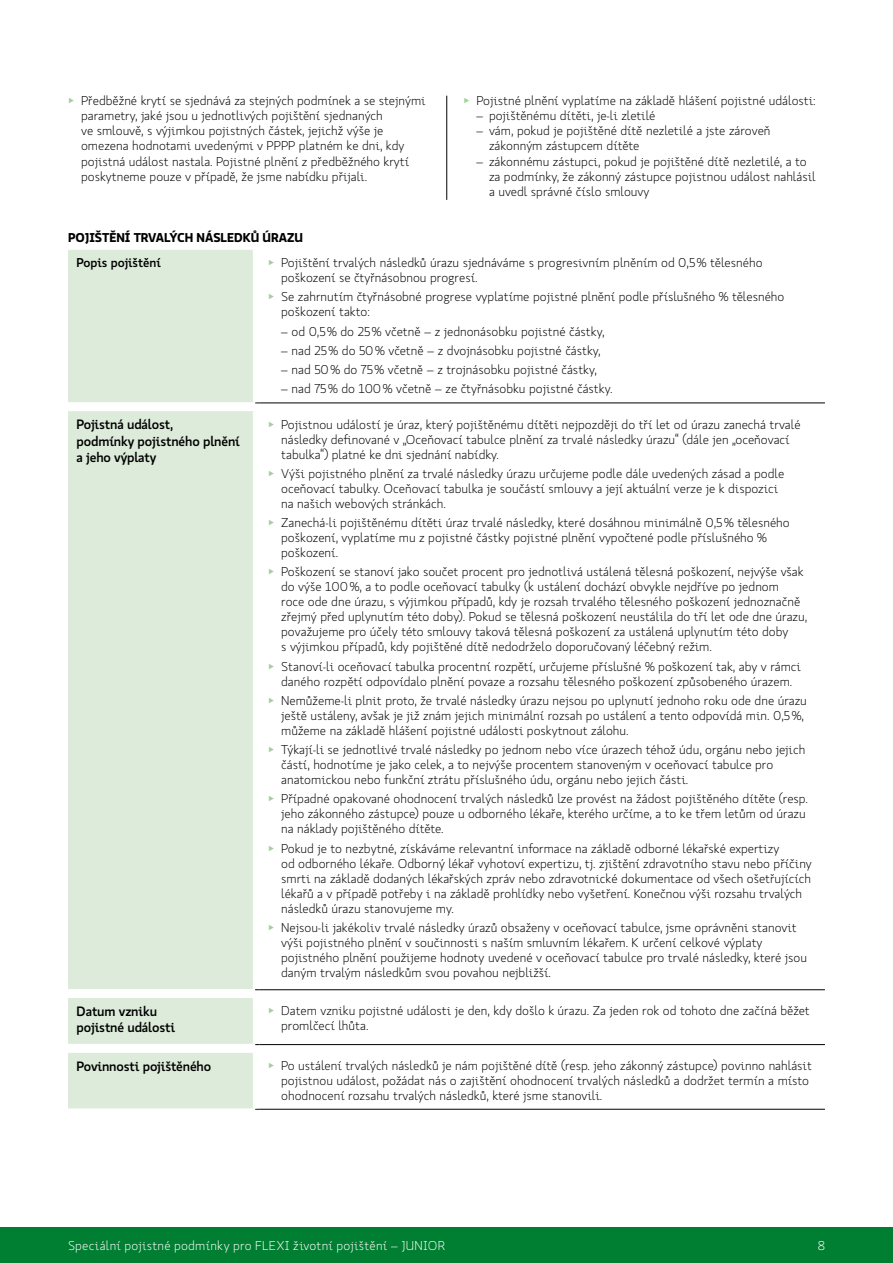
<style>
.page{position:relative;width:893px;height:1263px;background:#fff}
.page>*{position:absolute;margin:0;border:0;box-sizing:border-box;transform-origin:0 0}
.t1{font:500 13.5px/16.5px "Koop Pro";letter-spacing:-.01em;color:#000}
.t2{font:300 12.75px/15px "Koop Pro";color:#000}
.t3{font:300 12.75px "Koop Pro";letter-spacing:.02em;color:#fff}
.t4{font:700 12.75px "Koop Pro";color:#000}
.t5{font:500 12.75px "Koop Pro";color:#000}
.s1{color:#a2cf9c}
</style>
<div class="page">
<div style="left:0;top:1227px;width:893px;height:36px;background:#007e31"></div>
<div style="left:68px;top:249px;width:187px;height:154px;background:#ddecda"></div>
<hr style="left:260px;top:403px;width:565px;height:1px;background:#000">
<hr style="left:68px;top:248px;width:189px;height:2px;background:#fff">
<hr style="left:68px;top:402px;width:187px;height:2px;background:#fff">
<hr style="left:253px;top:250px;width:4px;height:152px;background:#fff">
<div style="left:68px;top:410px;width:187px;height:580px;background:#ddecda"></div>
<hr style="left:68px;top:989px;width:187px;height:1px;background:#fff">
<hr style="left:68px;top:410px;width:189px;height:1px;background:#fff">
<hr style="left:253px;top:411px;width:4px;height:578px;background:#fff">
<hr style="left:260px;top:989px;width:565px;height:1px;background:#000">
<div style="left:68px;top:997px;width:187px;height:47px;background:#ddecda"></div>
<hr style="left:260px;top:1044px;width:565px;height:1px;background:#000">
<hr style="left:68px;top:996px;width:189px;height:2px;background:#fff">
<hr style="left:253px;top:998px;width:4px;height:46px;background:#fff">
<div style="left:68px;top:1052px;width:187px;height:57px;background:#ddecda"></div>
<hr style="left:260px;top:1109px;width:565px;height:1px;background:#000">
<hr style="left:68px;top:1051px;width:189px;height:2px;background:#fff">
<hr style="left:68px;top:1108px;width:187px;height:2px;background:#fff">
<hr style="left:253px;top:1053px;width:4px;height:55px;background:#fff">
<hr style="left:446px;top:96px;width:1px;height:104px;background:#000">
<p class="t2" style="left:81px;top:92px;width:346px;text-indent:-13px"><span class="s1">▶</span> Předběžné krytí se sjednává za stejných podmínek a se stejnými parametry, jaké jsou u jednotlivých pojištění sjednaných<br>ve smlouvě, s výjimkou pojistných částek, jejichž výše je omezena hodnotami uvedenými v PPPP platném ke dni, kdy pojistná událost nastala. Pojistné plnění z předběžného krytí poskytneme pouze v případě, že jsme nabídku přijali.</p>
<p class="t2" style="left:463px;top:92px;width:354px"><span class="s1">▶</span> Pojistné plnění vyplatíme na základě hlášení pojistné události:</p>
<p class="t2" style="left:476px;top:108px;width:181px">– pojištěnému dítěti, je-li zletilé</p>
<p class="t2" style="left:489px;top:123px;width:283px;text-indent:-13px">– vám, pokud je pojištěné dítě nezletilé a jste zároveň zákonným zástupcem dítěte</p>
<p class="t2" style="left:489px;top:153px;width:328px;text-indent:-13px">– zákonnému zástupci, pokud je pojištěné dítě nezletilé, a to za podmínky, že zákonný zástupce pojistnou událost nahlásil a uvedl správné číslo smlouvy</p>
<p class="t4" style="left:68px;top:229px;width:237px">POJIŠTĚNÍ TRVALÝCH NÁSLEDKŮ ÚRAZU</p>
<p class="t5" style="left:77px;top:254px;width:86px">Popis pojištění</p>
<p class="t2" style="left:281px;top:255px;width:483px;text-indent:-13px"><span class="s1">▶</span> Pojištění trvalých následků úrazu sjednáváme s progresivním plněním od 0,5% tělesného poškození se čtyřnásobnou progresí.</p>
<p class="t2" style="left:281px;top:289px;width:505px;text-indent:-13px"><span class="s1">▶</span> Se zahrnutím čtyřnásobné progrese vyplatíme pojistné plnění podle příslušného % tělesného poškození takto:</p>
<p class="t2" style="left:281px;top:324px;width:325px">– od 0,5% do 25% včetně – z jednonásobku pojistné částky,</p>
<p class="t2" style="left:281px;top:343px;width:321px">– nad 25% do 50% včetně – z dvojnásobku pojistné částky,</p>
<p class="t2" style="left:281px;top:362px;width:317px">– nad 50% do 75% včetně – z trojnásobku pojistné částky,</p>
<p class="t2" style="left:281px;top:381px;width:333px">– nad 75% do 100% včetně – ze čtyřnásobku pojistné částky.</p>
<p class="t1" style="left:77px;top:416px;width:165px">Pojistná událost,<br>podmínky pojistného plnění a jeho výplaty</p>
<p class="t2" style="left:281px;top:416px;width:521px;text-indent:-13px"><span class="s1">▶</span> Pojistnou událostí je úraz, který pojištěnému dítěti nejpozději do tří let od úrazu zanechá trvalé následky definované v „Oceňovací tabulce plnění za trvalé následky úrazu“ (dále jen „oceňovací tabulka“) platné ke dni sjednání nabídky.</p>
<p class="t2" style="left:281px;top:466px;width:505px;text-indent:-13px"><span class="s1">▶</span> Výši pojistného plnění za trvalé následky úrazu určujeme podle dále uvedených zásad a podle oceňovací tabulky. Oceňovací tabulka je součástí smlouvy a její aktuální verze je k dispozici na našich webových stránkách.</p>
<p class="t2" style="left:281px;top:515px;width:510px;text-indent:-13px"><span class="s1">▶</span> Zanechá-li pojištěnému dítěti úraz trvalé následky, které dosáhnou minimálně 0,5% tělesného poškození, vyplatíme mu z pojistné částky pojistné plnění vypočtené podle příslušného % poškození.</p>
<p class="t2" style="left:281px;top:564px;width:527px;text-indent:-13px"><span class="s1">▶</span> Poškození se stanoví jako součet procent pro jednotlivá ustálená tělesná poškození, nejvýše však do výše 100%, a to podle oceňovací tabulky (k ustálení dochází obvykle nejdříve po jednom<br>roce ode dne úrazu, s výjimkou případů, kdy je rozsah trvalého tělesného poškození jednoznačně zřejmý před uplynutím této doby). Pokud se tělesná poškození neustálila do tří let ode dne úrazu, považujeme pro účely této smlouvy taková tělesná poškození za ustálená uplynutím této doby<br>s výjimkou případů, kdy pojištěné dítě nedodrželo doporučovaný léčebný režim.</p>
<p class="t2" style="left:268px;top:658px;width:534px;text-align:center"><span class="s1">▶</span> Stanoví-li oceňovací tabulka procentní rozpětí, určujeme příslušné % poškození tak, aby v rámci daného rozpětí odpovídalo plnění povaze a rozsahu tělesného poškození způsobeného úrazem.</p>
<p class="t2" style="left:281px;top:693px;width:527px;text-indent:-13px"><span class="s1">▶</span> Nemůžeme-li plnit proto, že trvalé následky úrazu nejsou po uplynutí jednoho roku ode dne úrazu ještě ustáleny, avšak je již znám jejich minimální rozsah po ustálení a tento odpovídá min. 0,5%, můžeme na základě hlášení pojistné události poskytnout zálohu.</p>
<p class="t2" style="left:281px;top:742px;width:526px;text-indent:-13px"><span class="s1">▶</span> Týkají-li se jednotlivé trvalé následky po jednom nebo více úrazech téhož údu, orgánu nebo jejich částí, hodnotíme je jako celek, a to nejvýše procentem stanoveným v oceňovací tabulce pro anatomickou nebo funkční ztrátu příslušného údu, orgánu nebo jejich části.</p>
<p class="t2" style="left:281px;top:791px;width:528px;text-indent:-13px"><span class="s1">▶</span> Případné opakované ohodnocení trvalých následků lze provést na žádost pojištěného dítěte (resp. jeho zákonného zástupce) pouze u odborného lékaře, kterého určíme, a to ke třem letům od úrazu na náklady pojištěného dítěte.</p>
<p class="t2" style="left:281px;top:840px;width:532px;text-indent:-13px"><span class="s1">▶</span> Pokud je to nezbytné, získáváme relevantní informace na základě odborné lékařské expertizy<br>od odborného lékaře. Odborný lékař vyhotoví expertizu, tj. zjištění zdravotního stavu nebo příčiny smrti na základě dodaných lékařských zpráv nebo zdravotnické dokumentace od všech ošetřujících lékařů a v případě potřeby i na základě prohlídky nebo vyšetření. Konečnou výši rozsahu trvalých následků úrazu stanovujeme my.</p>
<p class="t2" style="left:281px;top:920px;width:527px;text-indent:-13px"><span class="s1">▶</span> Nejsou-li jakékoliv trvalé následky úrazů obsaženy v oceňovací tabulce, jsme oprávněni stanovit výši pojistného plnění v součinnosti s naším smluvním lékařem. K určení celkové výplaty pojistného plnění použijeme hodnoty uvedené v oceňovací tabulce pro trvalé následky, které jsou daným trvalým následkům svou povahou nejbližší.</p>
<p class="t1" style="left:77px;top:1002px;width:100px">Datum vzniku pojistné události</p>
<p class="t2" style="left:281px;top:1003px;width:530px;text-indent:-13px"><span class="s1">▶</span> Datem vzniku pojistné události je den, kdy došlo k úrazu. Za jeden rok od tohoto dne začíná běžet promlčecí lhůta.</p>
<p class="t1" style="left:77px;top:1057px;width:136px">Povinnosti pojištěného</p>
<p class="t2" style="left:281px;top:1058px;width:532px;text-indent:-13px"><span class="s1">▶</span> Po ustálení trvalých následků je nám pojištěné dítě (resp. jeho zákonný zástupce) povinno nahlásit pojistnou událost, požádat nás o zajištění ohodnocení trvalých následků a dodržet termín a místo ohodnocení rozsahu trvalých následků, které jsme stanovili.</p>
<p class="t3" style="left:68px;top:1237px;width:379px">Speciální pojistné podmínky pro FLEXI životní pojištění – JUNIOR</p>
<p class="t3" style="left:818px;top:1237px;width:9px">8</p>
</div>
